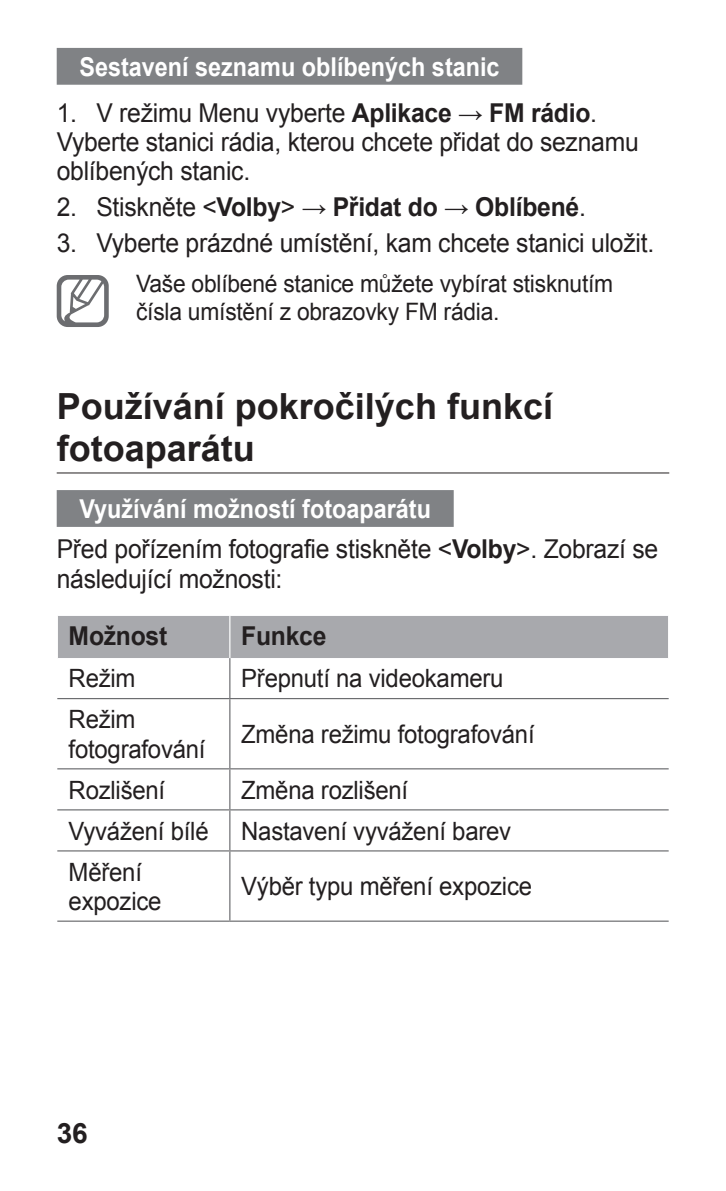
<style>
.page{position:relative;width:726px;height:1191px;background:#fff}
.page>*{position:absolute;margin:0;border:0;box-sizing:border-box;transform-origin:0 0}
.t1{font:700 36px/42px "Arial";color:#231f20}
.t2{font:700 28px "Arial";color:#231f20}
.t3{font:26px/29.2px "Arial";letter-spacing:-.01em;color:#231f20;scale:.95 1}
.t4{font:700 26px "Arial";letter-spacing:-.01em;color:#231f20;scale:.95 1}
.t5{font:700 26px "Arial";color:#fff;scale:.9 1}
.t6{font:25.2px/29.2px "Arial";letter-spacing:-.01em;color:#231f20;scale:.95 1}
.t7{font:24px/27.2px "Arial";letter-spacing:-.01em;color:#231f20;scale:.95 1}
.s1{font-weight:700}
.s2{font-weight:400}
.s3{font-weight:700;color:#fff}
</style>
<div class="page">
<div style="left:57px;top:48px;width:465px;height:37px;background:#808285"></div>
<hr style="left:57px;top:472px;width:612px;height:1px;background:#231f20">
<div style="left:57px;top:490px;width:397px;height:37px;background:#808285"></div>
<svg style="left:57px;top:275px;width:52px;height:52px"></svg>
<div style="left:58px;top:616px;width:610px;height:42px;background:#a8a9ad"></div>
<svg style="left:57px;top:658px;width:611px;height:262px"></svg>
<hr style="left:229px;top:616px;width:1px;height:42px;background:#fff">
<hr style="left:229px;top:658px;width:1px;height:40px;background:#6c6d70">
<hr style="left:57px;top:698px;width:173px;height:1px;background:#6c6d70">
<hr style="left:230px;top:698px;width:438px;height:1px;background:#6c6d70">
<hr style="left:229px;top:699px;width:1px;height:69px;background:#6c6d70">
<hr style="left:57px;top:768px;width:173px;height:1px;background:#6c6d70">
<hr style="left:230px;top:768px;width:438px;height:1px;background:#6c6d70">
<hr style="left:229px;top:769px;width:1px;height:40px;background:#6c6d70">
<hr style="left:57px;top:809px;width:173px;height:1px;background:#6c6d70">
<hr style="left:230px;top:809px;width:438px;height:1px;background:#6c6d70">
<hr style="left:229px;top:810px;width:1px;height:40px;background:#6c6d70">
<hr style="left:57px;top:850px;width:173px;height:1px;background:#6c6d70">
<hr style="left:230px;top:850px;width:438px;height:1px;background:#6c6d70">
<hr style="left:229px;top:851px;width:1px;height:69px;background:#6c6d70">
<hr style="left:57px;top:920px;width:173px;height:2px;background:#6c6d70">
<hr style="left:230px;top:920px;width:438px;height:2px;background:#6c6d70">
<p class="t5" style="left:79px;top:49px;width:468px">Sestavení seznamu oblíbených stanic</p>
<p class="t3" style="left:57px;top:98px;width:614px">1. V režimu Menu vyberte <span class="s1">Aplikace</span> → <span class="s1">FM rádio</span>.<br>Vyberte stanici rádia, kterou chcete přidat do seznamu oblíbených stanic.</p>
<p class="t4" style="left:57px;top:190px;width:558px"><span class="s2">2. Stiskněte &lt;</span>Volby<span class="s2">&gt; →</span> Přidat do <span class="s2">→</span> Oblíbené<span class="s2">.</span></p>
<p class="t3" style="left:57px;top:229px;width:630px">3. Vyberte prázdné umístění, kam chcete stanici uložit.</p>
<p class="t7" style="left:136px;top:271px;width:504px">Vaše oblíbené stanice můžete vybírat stisknutím čísla umístění z obrazovky FM rádia.</p>
<h1 class="t1" style="left:57px;top:386px;width:498px">Používání pokročilých funkcí fotoaparátu</h1>
<p class="t3" style="left:57px;top:489px;width:634px;line-height:40.4px;text-indent:23px"><span class="s3">Využívání možností fotoaparátu<br></span>Před pořízením fotografie stiskněte &lt;<span class="s1">Volby</span>&gt;. Zobrazí se</p>
<p class="t3" style="left:57px;top:564px;width:239px">následující možnosti:</p>
<p class="t4" style="left:69px;top:618px;width:105px">Možnost</p>
<p class="t4" style="left:241px;top:618px;width:91px">Funkce</p>
<p class="t6" style="left:69px;top:664px;width:72px">Režim</p>
<p class="t6" style="left:241px;top:664px;width:277px">Přepnutí na videokameru</p>
<p class="t6" style="left:69px;top:705px;width:146px">Režim fotografování</p>
<p class="t6" style="left:241px;top:719px;width:310px">Změna režimu fotografování</p>
<p class="t6" style="left:69px;top:775px;width:103px">Rozlišení</p>
<p class="t6" style="left:241px;top:775px;width:177px">Změna rozlišení</p>
<p class="t6" style="left:69px;top:816px;width:149px">Vyvážení bílé</p>
<p class="t6" style="left:241px;top:816px;width:286px">Nastavení vyvážení barev</p>
<p class="t6" style="left:69px;top:857px;width:99px">Měření expozice</p>
<p class="t6" style="left:241px;top:872px;width:308px">Výběr typu měření expozice</p>
<p class="t2" style="left:57px;top:1114px;width:32px">36</p>
</div>
